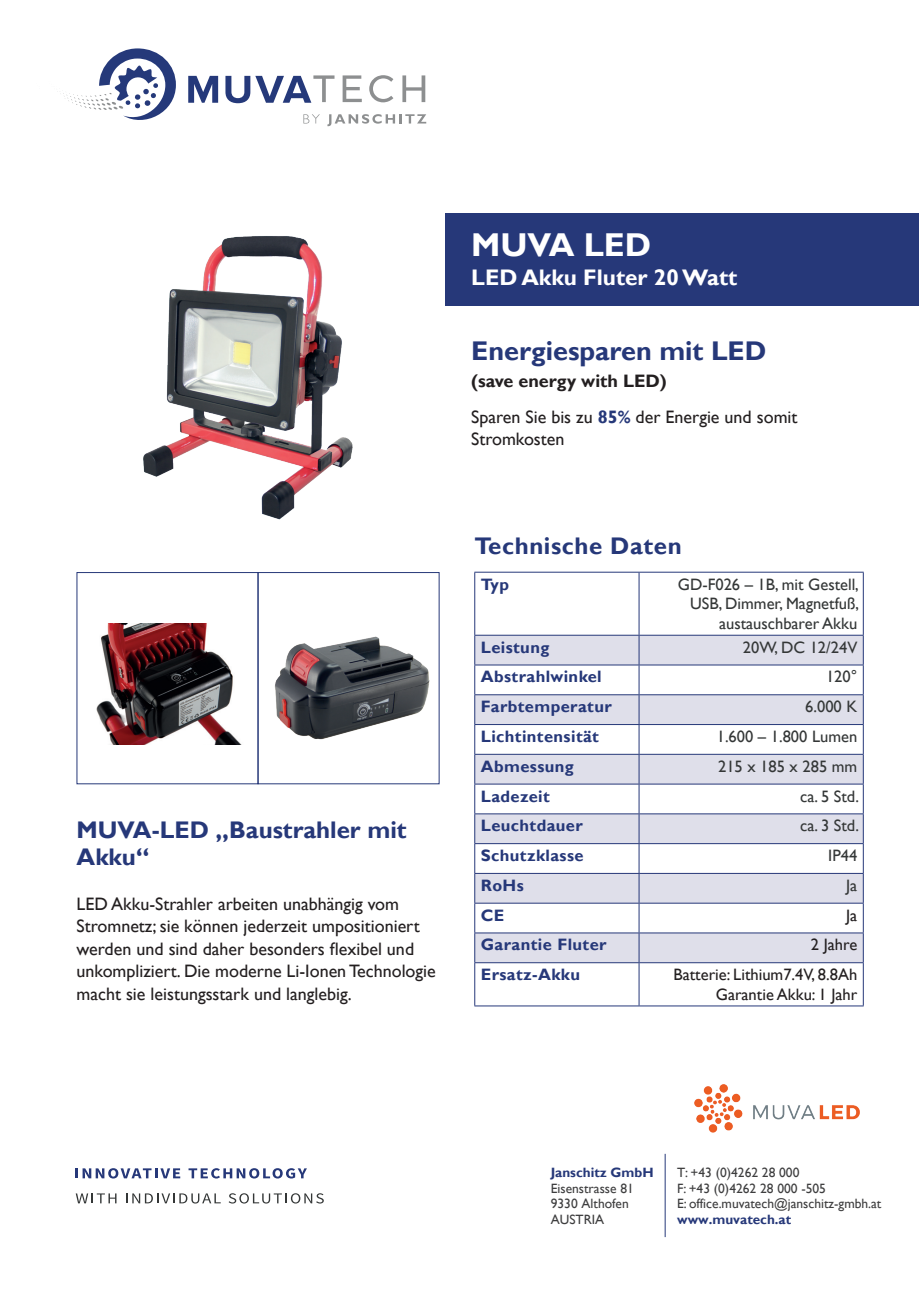
<style>
.page{position:relative;width:919px;height:1289px;background:#fff}
.page>*{position:absolute;margin:0;border:0;box-sizing:border-box;transform-origin:0 0}
.t1{font:700 33px "Gill Sans";color:#fff}
.t2{font:700 27px "Gill Sans";color:#263879}
.t3{font:700 24px/27px "Gill Sans";color:#263879}
.t4{font:700 24px "Gill Sans";letter-spacing:.025em;color:#263879}
.t5{font:700 22.5px "Gill Sans";color:#fff}
.t6{font:18px/22.5px "Gill Sans";color:#231f20}
.t7{font:16.5px/19.8px "Gill Sans";color:#343737;text-align:right}
.t8{font:700 16.5px "Gill Sans";letter-spacing:.025em;color:#263879}
.t9{font:16.5px/19.8px "Gill Sans";color:#231f20;text-align:right}
.t10{font:13.5px/15.6px "Gill Sans";color:#3e3e3f}
.t11{font:700 13.5px "Gill Sans";color:#263879}
.s1{font-weight:700}
.s2{font-weight:700;color:#263879}
</style>
<div class="page">
<div style="left:445px;top:213px;width:473px;height:93px;background:#263879"></div>
<svg style="left:188px;top:76px;width:30px;height:27px"></svg>
<svg style="left:225px;top:75px;width:109px;height:28px"></svg>
<svg style="left:342px;top:75px;width:20px;height:27px"></svg>
<svg style="left:369px;top:75px;width:24px;height:27px"></svg>
<svg style="left:402px;top:75px;width:23px;height:27px"></svg>
<svg style="left:57px;top:48px;width:119px;height:72px"></svg>
<svg style="left:303px;top:114px;width:17px;height:9px"></svg>
<svg style="left:327px;top:114px;width:99px;height:12px"></svg>
<img style="left:143px;top:236px;width:210px;height:284px">
<div style="left:475px;top:636px;width:387px;height:28px;background:#dfdfea"></div>
<svg style="left:475px;top:665px;width:387px;height:340px"></svg>
<hr style="left:474px;top:572px;width:165px;height:1px;background:#263879">
<hr style="left:474px;top:572px;width:1px;height:63px;background:#263879">
<hr style="left:639px;top:572px;width:224px;height:1px;background:#263879">
<hr style="left:638px;top:572px;width:1px;height:63px;background:#263879">
<hr style="left:862px;top:572px;width:1px;height:63px;background:#263879">
<hr style="left:474px;top:635px;width:165px;height:1px;background:#263879">
<hr style="left:639px;top:635px;width:224px;height:1px;background:#263879">
<hr style="left:474px;top:664px;width:165px;height:1px;background:#263879">
<hr style="left:639px;top:664px;width:224px;height:1px;background:#263879">
<hr style="left:474px;top:694px;width:165px;height:1px;background:#263879">
<hr style="left:639px;top:694px;width:224px;height:1px;background:#263879">
<hr style="left:474px;top:724px;width:165px;height:1px;background:#263879">
<hr style="left:639px;top:724px;width:224px;height:1px;background:#263879">
<hr style="left:474px;top:754px;width:165px;height:1px;background:#263879">
<hr style="left:639px;top:754px;width:224px;height:1px;background:#263879">
<hr style="left:474px;top:783px;width:165px;height:1px;background:#263879">
<hr style="left:639px;top:783px;width:224px;height:1px;background:#263879">
<hr style="left:474px;top:813px;width:165px;height:1px;background:#263879">
<hr style="left:639px;top:813px;width:224px;height:1px;background:#263879">
<hr style="left:474px;top:843px;width:165px;height:1px;background:#263879">
<hr style="left:639px;top:843px;width:224px;height:1px;background:#263879">
<hr style="left:474px;top:873px;width:165px;height:1px;background:#263879">
<hr style="left:639px;top:873px;width:224px;height:1px;background:#263879">
<hr style="left:474px;top:902px;width:165px;height:1px;background:#263879">
<hr style="left:639px;top:902px;width:224px;height:1px;background:#263879">
<hr style="left:474px;top:932px;width:165px;height:1px;background:#263879">
<svg style="left:474px;top:635px;width:1px;height:327px"></svg>
<hr style="left:639px;top:932px;width:224px;height:1px;background:#263879">
<svg style="left:638px;top:635px;width:1px;height:327px"></svg>
<svg style="left:862px;top:635px;width:1px;height:327px"></svg>
<hr style="left:474px;top:962px;width:165px;height:1px;background:#263879">
<hr style="left:474px;top:963px;width:1px;height:42px;background:#263879">
<hr style="left:639px;top:962px;width:224px;height:1px;background:#263879">
<hr style="left:638px;top:963px;width:1px;height:42px;background:#263879">
<hr style="left:862px;top:963px;width:1px;height:42px;background:#263879">
<hr style="left:474px;top:1005px;width:165px;height:1px;background:#263879">
<hr style="left:639px;top:1005px;width:224px;height:1px;background:#263879">
<hr style="left:664px;top:1153px;width:1px;height:83px;background:#263879">
<svg style="left:76px;top:1168px;width:104px;height:10px"></svg>
<svg style="left:188px;top:1168px;width:119px;height:10px"></svg>
<svg style="left:76px;top:1193px;width:40px;height:10px"></svg>
<svg style="left:126px;top:1193px;width:95px;height:10px"></svg>
<svg style="left:228px;top:1193px;width:96px;height:10px"></svg>
<img style="left:96px;top:623px;width:145px;height:121px">
<img style="left:274px;top:636px;width:156px;height:104px">
<div style="left:258px;top:572px;width:181px;height:212px;border:1px solid #263879"></div>
<img style="left:694px;top:1084px;width:166px;height:49px">
<h3 class="t3" style="left:77px;top:816px;width:331px">MUVA-LED „Baustrahler mit<br>Akku“</h3>
<p class="t6" style="left:77px;top:892px;width:361px">LED Akku-Strahler arbeiten unabhängig vom Stromnetz; sie können jederzeit umpositioniert werden und sind daher besonders flexibel und unkompliziert. Die moderne Li-Ionen Technologie macht sie leistungsstark und langlebig.</p>
<h1 class="t1" style="left:471px;top:225px;width:182px">MUVA LED</h1>
<p class="t5" style="left:471px;top:264px;width:268px">LED Akku Fluter 20 Watt</p>
<h2 class="t2" style="left:471px;top:334px;width:297px">Energiesparen mit LED</h2>
<p class="t6" style="left:471px;top:363px;width:328px;line-height:36px"><span class="s1">(save energy with LED)<br></span>Sparen Sie bis zu <span class="s2">85%</span> der Energie und somit</p>
<p class="t6" style="left:471px;top:428px;width:95px">Stromkosten</p>
<h3 class="t4" style="left:474px;top:531px;width:209px">Technische Daten</h3>
<p class="t8" style="left:480px;top:574px;width:30px">Typ</p>
<p class="t7" style="left:677px;top:574px;width:183px">GD-F026 – 1B, mit Gestell,<br>USB, Dimmer, Magnetfuß, austauschbarer Akku</p>
<p class="t8" style="left:480px;top:637px;width:70px">Leistung</p>
<p class="t7" style="left:742px;top:637px;width:116px">20W, DC 12/24V</p>
<p class="t8" style="left:480px;top:667px;width:122px">Abstrahlwinkel</p>
<p class="t7" style="left:825px;top:667px;width:33px">120°</p>
<p class="t8" style="left:480px;top:696px;width:132px">Farbtemperatur</p>
<p class="t7" style="left:805px;top:697px;width:54px">6.000 K</p>
<p class="t8" style="left:480px;top:726px;width:120px">Lichtintensität</p>
<p class="t7" style="left:716px;top:726px;width:142px">1.600 – 1.800 Lumen</p>
<p class="t8" style="left:480px;top:756px;width:94px">Abmessung</p>
<p class="t7" style="left:718px;top:756px;width:141px">215 x 185 x 285 mm</p>
<p class="t8" style="left:480px;top:786px;width:71px">Ladezeit</p>
<p class="t7" style="left:800px;top:786px;width:60px">ca. 5 Std.</p>
<p class="t8" style="left:480px;top:815px;width:104px">Leuchtdauer</p>
<p class="t7" style="left:800px;top:816px;width:60px">ca. 3 Std.</p>
<p class="t8" style="left:480px;top:845px;width:104px">Schutzklasse</p>
<p class="t7" style="left:828px;top:846px;width:31px">IP44</p>
<p class="t8" style="left:480px;top:875px;width:44px">RoHs</p>
<p class="t7" style="left:846px;top:875px;width:13px">Ja</p>
<p class="t8" style="left:480px;top:905px;width:25px">CE</p>
<p class="t9" style="left:846px;top:905px;width:13px">Ja</p>
<p class="t8" style="left:480px;top:934px;width:127px">Garantie Fluter</p>
<p class="t9" style="left:810px;top:935px;width:48px">2 Jahre</p>
<p class="t8" style="left:480px;top:964px;width:101px">Ersatz-Akku</p>
<p class="t9" style="left:673px;top:965px;width:185px">Batterie: Lithium7.4V, 8.8Ah<br>Garantie Akku: 1 Jahr</p>
<p class="t11" style="left:550px;top:1164px;width:104px">Janschitz GmbH</p>
<p class="t10" style="left:550px;top:1180px;width:85px">Eisenstrasse 81<br>9330 Althofen<br>AUSTRIA</p>
<p class="t10" style="left:677px;top:1164px;width:206px">T: +43 (0)4262 28 000<br>F: +43 (0)4262 28 000 -505<br>E: office.muvatech@janschitz-gmbh.at</p>
<p class="t11" style="left:677px;top:1210px;width:116px">www.muvatech.at</p>
</div>
